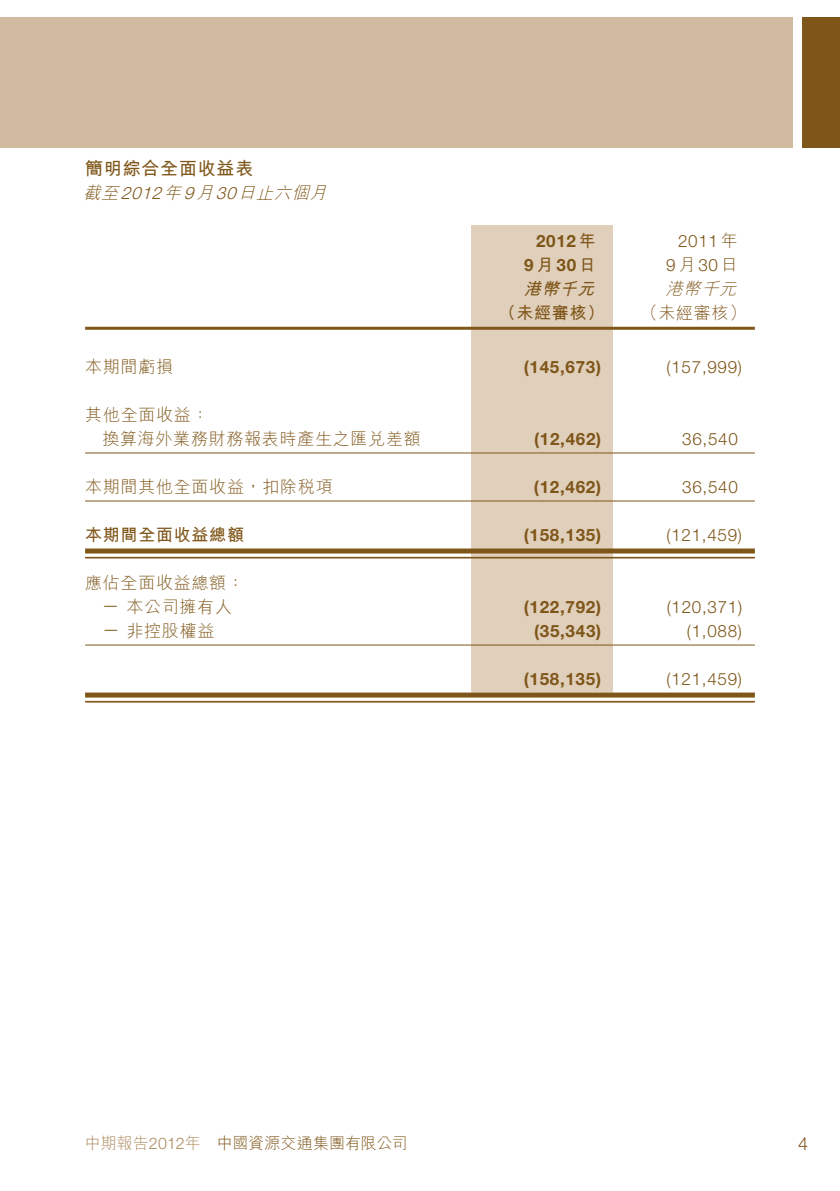
<style>
.page{position:relative;width:840px;height:1191px;background:#fff}
.page>*{position:absolute;margin:0;border:0;box-sizing:border-box;transform-origin:0 0}
.t1{font:700 18px "M Hei HK";letter-spacing:.04em;color:#7f5619}
.t2{font:300 18px "Helvetica Neue";color:#7f5619}
.t3{font:300 17px "M Hei HK";letter-spacing:.04em;color:#7f5619}
.t4{font:700 17px "Helvetica Neue";letter-spacing:.04em;color:#7f5619}
.t5{font:300 17px "Helvetica Neue";letter-spacing:.04em;color:#7f5619}
.t6{font:700 17px "M Hei HK";letter-spacing:.04em;color:#7f5619}
.t7{font:italic 300 17px "M Hei HK";color:#7f5619}
.t8{font:italic 300 17px "Helvetica Neue";color:#7f5619}
.t9{font:italic 700 17px "M Hei HK";color:#7f5619}
.t10{font:300 16px "M Hei HK";letter-spacing:-.01em;color:#7f5619}
.t11{font:300 16px "M Hei HK";color:#ab8a5f}
.s1{font-family:"Helvetica Neue"}
.s2{font-family:"M Hei HK"}
</style>
<div class="page">
<div style="left:802px;top:17px;width:37px;height:130px;background:#7f5619"></div>
<div style="left:0;top:17px;width:792px;height:130px;background:#d0bba1"></div>
<div style="left:471px;top:225px;width:141px;height:467px;background:#dfcfbb"></div>
<div style="left:471px;top:297px;width:141px;height:30px;background:#dfcfbb"></div>
<hr style="left:85px;top:327px;width:669px;height:3px;background:#7f5619">
<hr style="left:85px;top:452px;width:669px;height:1px;background:#7f5619">
<hr style="left:85px;top:500px;width:669px;height:1px;background:#7f5619">
<div style="left:85px;top:548px;width:669px;height:5px;background:#7f5619"></div>
<hr style="left:85px;top:557px;width:669px;height:1px;background:#7f5619">
<hr style="left:85px;top:644px;width:669px;height:1px;background:#7f5619">
<div style="left:85px;top:692px;width:669px;height:5px;background:#7f5619"></div>
<hr style="left:85px;top:701px;width:669px;height:1px;background:#7f5619">
<p class="t1" style="left:85px;top:155px;width:170px">簡明綜合全面收益表</p>
<p class="t7" style="left:216px;top:181px;width:118px"><span class="s1">30</span> 日止六個月</p>
<p class="t8" style="left:121px;top:182px;width:67px">2012 <span class="s2">年</span></p>
<p class="t7" style="left:83px;top:181px;width:42px">截至</p>
<p class="t8" style="left:183px;top:182px;width:37px">9<span class="s2">月</span></p>
<p class="t3" style="left:85px;top:354px;width:89px">本期間虧損</p>
<p class="t3" style="left:85px;top:402px;width:125px">其他全面收益：</p>
<p class="t3" style="left:102px;top:426px;width:320px">換算海外業務財務報表時產生之匯兌差額</p>
<p class="t3" style="left:85px;top:474px;width:249px">本期間其他全面收益，扣除稅項</p>
<p class="t6" style="left:85px;top:522px;width:160px">本期間全面收益總額</p>
<p class="t3" style="left:85px;top:570px;width:160px">應佔全面收益總額：</p>
<p class="t3" style="left:102px;top:594px;width:131px"><span class="s1">—</span> 本公司擁有人</p>
<p class="t5" style="left:102px;top:618px;width:18px">—</p>
<p class="t3" style="left:126px;top:618px;width:89px">非控股權益</p>
<p class="t4" style="left:536px;top:230px;width:61px">2012<span class="s2">年</span></p>
<p class="t5" style="left:677px;top:230px;width:61px">2011 <span class="s2">年</span></p>
<p class="t4" style="left:524px;top:254px;width:73px">9<span class="s2">月</span>30<span class="s2">日</span></p>
<p class="t5" style="left:665px;top:254px;width:73px">9<span class="s2">月</span>30<span class="s2">日</span></p>
<p class="t9" style="left:523px;top:276px;width:78px">港幣千元</p>
<p class="t7" style="left:665px;top:277px;width:78px">港幣千元</p>
<p class="t6" style="left:498px;top:300px;width:107px">（未經審核）</p>
<p class="t3" style="left:640px;top:301px;width:107px">（未經審核(</p>
<p class="t4" style="left:523px;top:356px;width:79px">)145,673(</p>
<p class="t5" style="left:666px;top:356px;width:77px">)157,999(</p>
<p class="t4" style="left:534px;top:428px;width:69px">)12,462(</p>
<p class="t5" style="left:681px;top:428px;width:57px">36,540</p>
<p class="t4" style="left:533px;top:476px;width:69px">)12,462(</p>
<p class="t5" style="left:681px;top:476px;width:57px">36,540</p>
<p class="t4" style="left:523px;top:524px;width:79px">)158,135(</p>
<p class="t5" style="left:666px;top:524px;width:77px">)121,459(</p>
<p class="t4" style="left:523px;top:596px;width:79px">)122,792(</p>
<p class="t5" style="left:666px;top:596px;width:77px">)120,371(</p>
<p class="t4" style="left:534px;top:620px;width:69px">)35,343(</p>
<p class="t5" style="left:686px;top:620px;width:57px">)1,088(</p>
<p class="t4" style="left:523px;top:668px;width:79px">)158,135(</p>
<p class="t5" style="left:666px;top:668px;width:77px">)121,459(</p>
<p class="t11" style="left:85px;top:1131px;width:117px">中期報告<span class="s1">2012</span>年</p>
<p class="t10" style="left:217px;top:1131px;width:192px">中國資源交通集團有限公司</p>
<p class="t2" style="left:797px;top:1132px;width:12px">4</p>
</div>
